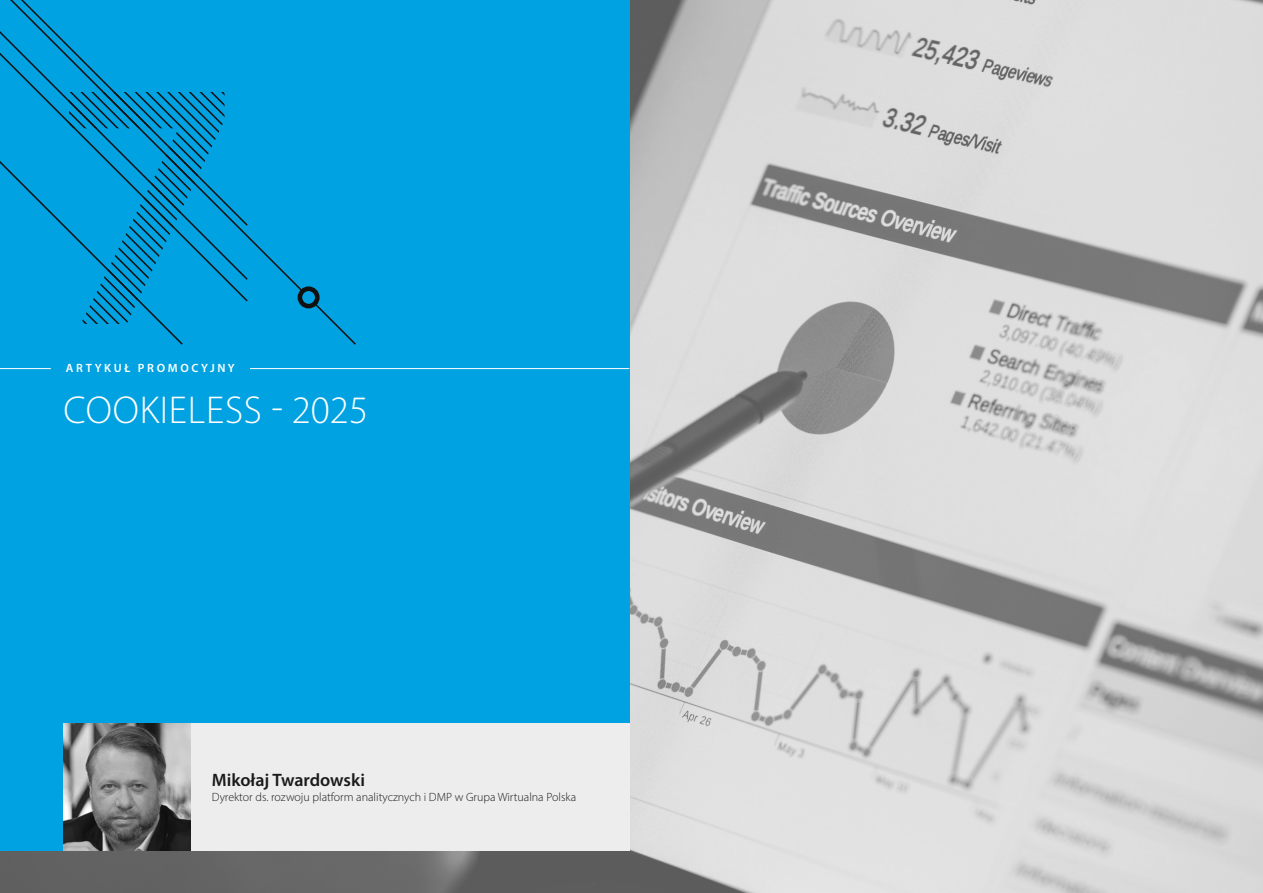
<style>
.page{position:relative;width:1263px;height:893px;background:#fff}
.page>*{position:absolute;margin:0;border:0;box-sizing:border-box;transform-origin:0 0}
.t1{font:300 39px "Myriad Pro";letter-spacing:.02em;color:#fff}
.t2{font:600 18px "Myriad Pro";color:#1a1a1a}
.t3{font:300 12px "Myriad Pro";color:#1a1a1a}
.t4{font:600 12px "Myriad Pro";letter-spacing:.22em;color:#fff}
</style>
<div class="page">
<img style="left:0;top:0;width:1263px;height:893px">
<div style="left:0;top:0;width:629px;height:850px;background:#00a2e1"></div>
<div style="left:63px;top:723px;width:566px;height:127px;background:#ededed"></div>
<svg style="left:313px;top:304px;width:43px;height:41px"></svg>
<svg style="left:184px;top:92px;width:65px;height:210px"></svg>
<svg style="left:0;top:0;width:184px;height:345px"></svg>
<div style="left:298px;top:286px;width:22px;height:22px;border:5px solid #111;border-radius:50%"></div>
<img style="left:63px;top:723px;width:127px;height:127px">
<hr style="left:0;top:368px;width:629px;height:1px;background:#fff">
<div style="left:51px;top:359px;width:199px;height:18px;background:#00a2e1"></div>
<p class="t4" style="left:66px;top:361px;width:170px">ARTYKUŁ PROMOCYJNY</p>
<h1 class="t1" style="left:63px;top:387px;width:306px">COOKIELESS - 2025</h1>
<h2 class="t2" style="left:212px;top:768px;width:155px">Mikołaj Twardowski</h2>
<p class="t3" style="left:212px;top:790px;width:366px">Dyrektor ds. rozwoju platform analitycznych i DMP w Grupa Wirtualna Polska</p>
</div>
